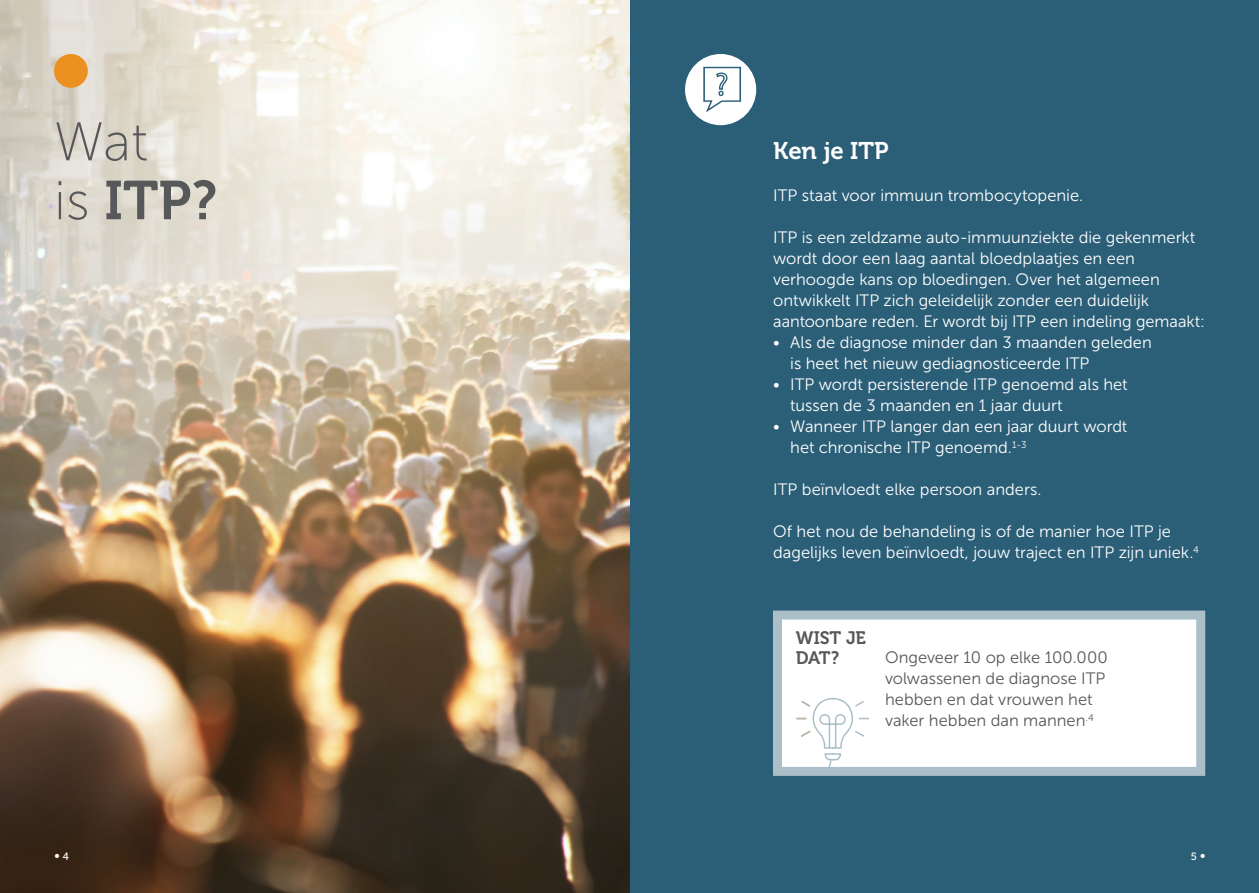
<style>
.page{position:relative;width:1259px;height:893px;background:#fff}
.page>*{position:absolute;margin:0;border:0;box-sizing:border-box;transform-origin:0 0}
.t1{font:54.3px/58.9px "Museo Sans 100";color:#57585a}
.Kop_wit{font:24px "Museo 700";letter-spacing:-.005em;color:#fff}
.t2{font:18px/20.4px "Museo 700";letter-spacing:-.005em;color:#57585a}
.Body_wit{font:16.5px/21px "Museo Sans 300";color:#fff}
.t3{font:16.5px/21px "Museo Sans 300";color:#57585a}
.t4{font:10.5px "Academy Sans";color:#fff}
.t5{font:10.5px "Museo 500";color:#fff}
.s1{font-family:"Museo 700"}
.s2{font-family:"Museo 500"}
.s3{font-family:"Academy Sans"}
</style>
<div class="page">
<div style="left:629px;top:0;width:630px;height:893px;background:#2b5e77"></div>
<img style="left:0;top:0;width:629px;height:893px">
<div style="left:685px;top:54px;width:71px;height:71px;background:#fff;border-radius:50%"></div>
<svg style="left:703px;top:67px;width:38px;height:45px"></svg>
<svg style="left:773px;top:611px;width:432px;height:165px;background:#a8bdc6"></svg>
<svg style="left:778px;top:613px;width:423px;height:162px;background:#f5f7f8"></svg>
<svg style="left:797px;top:697px;width:71px;height:64px;background:#f5f7f7"></svg>
<div style="left:54px;top:54px;width:34px;height:34px;background:#ec9121;border-radius:50%"></div>
<p class="t1" style="left:54px;top:113px;width:165px">Wat<br>is <span class="s1">ITP?</span></p>
<p class="Kop_wit" style="left:773px;top:137px;width:117px">Ken je ITP</p>
<p class="Body_wit" style="left:773px;top:185px;width:311px">ITP staat voor immuun trombocytopenie.</p>
<p class="Body_wit" style="left:773px;top:227px;width:433px">ITP is een zeldzame auto-immuunziekte die gekenmerkt wordt door een laag aantal bloedplaatjes en een verhoogde kans op bloedingen. Over het algemeen ontwikkelt ITP zich geleidelijk zonder een duidelijk aantoonbare reden. Er wordt bij ITP een indeling gemaakt:</p>
<p class="Body_wit" style="left:790px;top:332px;width:363px;text-indent:-17px">• Als de diagnose minder dan 3 maanden geleden is heet het nieuw gediagnosticeerde ITP</p>
<p class="Body_wit" style="left:790px;top:374px;width:339px;text-indent:-17px">• ITP wordt persisterende ITP genoemd als het tussen de 3 maanden en 1 jaar duurt</p>
<p class="Body_wit" style="left:790px;top:416px;width:339px;text-indent:-17px">• Wanneer ITP langer dan een jaar duurt wordt het chronische ITP genoemd.<sup>1-3</sup></p>
<p class="Body_wit" style="left:773px;top:479px;width:270px">ITP beïnvloedt elke persoon anders.</p>
<p class="Body_wit" style="left:773px;top:521px;width:427px">Of het nou de behandeling is of de manier hoe ITP je dagelijks leven beïnvloedt, jouw traject en ITP zijn uniek.<sup>4</sup></p>
<p class="t2" style="left:795px;top:627px;width:72px">WIST JE<br>DAT?</p>
<p class="t3" style="left:885px;top:647px;width:224px">Ongeveer 10 op elke 100.000 volwassenen de diagnose ITP hebben en dat vrouwen het vaker hebben dan mannen<sup>.4</sup></p>
<p class="t4" style="left:54px;top:849px;width:16px">• <span class="s2">4</span></p>
<p class="t5" style="left:1191px;top:851px;width:16px">5 <span class="s3">•</span></p>
</div>
